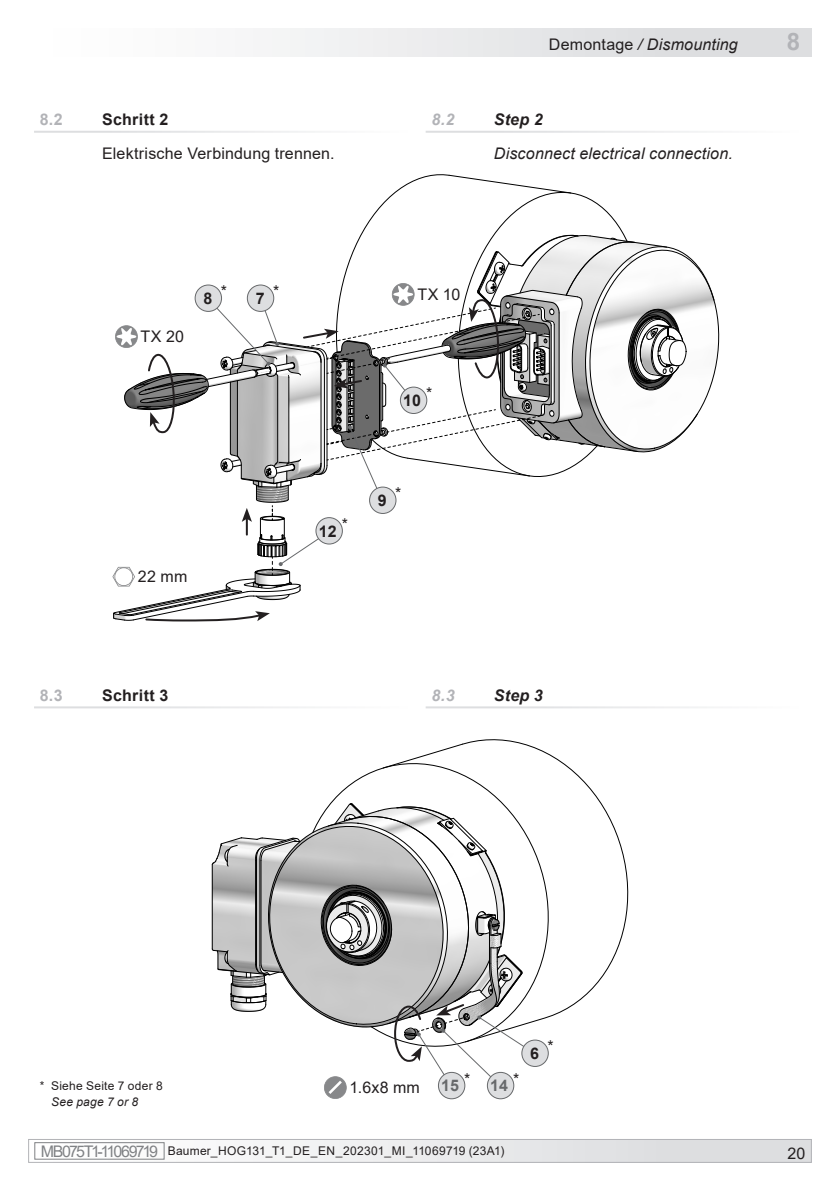
<style>
.page{position:relative;width:840px;height:1191px;background:#fff}
.page>*{position:absolute;margin:0;border:0;box-sizing:border-box;transform-origin:0 0}
.t1{font:700 24px "Arial";color:#b2b3b7}
.t2{font:16px "Arial";letter-spacing:.01em;color:#231f20}
.t3{font:italic 16px "Arial";letter-spacing:.015em;color:#231f20}
.t4{font:700 16px "Arial";letter-spacing:.015em;color:#231f20}
.t5{font:italic 700 16px "Arial";letter-spacing:.02em;color:#231f20}
.t6{font:700 16px "Arial";color:#b2b3b7}
.t7{font:italic 700 16px "Arial";color:#b2b3b7}
.t8{font:700 16px "Arial";color:#67696b}
.t9{font:12px "Arial";letter-spacing:.02em;color:#231f20}
.t10{font:italic 12px "Arial";letter-spacing:.02em;color:#231f20}
.s1{font-style:normal}
.s2{font-size:16px;color:#808285}
</style>
<div class="page">
<div style="left:29px;top:1139px;width:781px;height:23px;background:linear-gradient(to right,#fafafa,#dbdcdf)"></div>
<div style="left:35px;top:1142px;width:129px;height:17px;border:1px solid #808285"></div>
<div style="left:28px;top:1139px;width:783px;height:23px;border:1px solid #b2b3b7"></div>
<div style="left:28px;top:28px;width:783px;height:29px;background:linear-gradient(to right,#fff,#d8d9dc)"></div>
<svg style="left:462px;top:739px;width:165px;height:303px"></svg>
<svg style="left:382px;top:744px;width:80px;height:24px"></svg>
<div style="left:521px;top:1040px;width:27px;height:26px;background:#dddee0;border-radius:50%"></div>
<div style="left:521px;top:1039px;width:27px;height:28px;border:1px solid #67696b;border-radius:50%"></div>
<svg style="left:112px;top:174px;width:606px;height:448px"></svg>
<svg style="left:212px;top:803px;width:323px;height:296px"></svg>
<h2 class="t6" style="left:40px;top:108px;width:25px">8.2</h2>
<h2 class="t4" style="left:102px;top:108px;width:68px">Schritt 2</h2>
<h2 class="t2" style="left:102px;top:143px;width:234px">Elektrische Verbindung trennen.</h2>
<h2 class="t3" style="left:548px;top:34px;width:190px"><span class="s1">Demontage</span> / Dismounting</h2>
<h1 class="t1" style="left:786px;top:24px;width:15px">8</h1>
<h2 class="t7" style="left:431px;top:109px;width:25px">8.2</h2>
<h2 class="t5" style="left:493px;top:109px;width:50px">Step 2</h2>
<h2 class="t3" style="left:493px;top:143px;width:240px">Disconnect electrical connection.</h2>
<h2 class="t2" style="left:140px;top:326px;width:45px">TX 20</h2>
<h2 class="t2" style="left:221px;top:281px;width:8px">*</h2>
<h2 class="t2" style="left:273px;top:281px;width:8px">*</h2>
<h2 class="t4" style="left:203px;top:287px;width:10px">8</h2>
<h2 class="t4" style="left:255px;top:287px;width:10px">7</h2>
<h2 class="t2" style="left:138px;top:565px;width:51px">22 mm</h2>
<h2 class="t2" style="left:417px;top:283px;width:44px">TX 10</h2>
<h2 class="t4" style="left:403px;top:389px;width:31px">10 <sup>*</sup></h2>
<h2 class="t4" style="left:319px;top:519px;width:30px">12 <sup>*</sup></h2>
<h2 class="t4" style="left:378px;top:489px;width:25px">9 <sup>*</sup></h2>
<h2 class="t6" style="left:40px;top:684px;width:24px">8.3</h2>
<h2 class="t4" style="left:102px;top:684px;width:68px">Schritt 3</h2>
<h2 class="t7" style="left:431px;top:684px;width:25px">8.3</h2>
<h2 class="t5" style="left:493px;top:684px;width:50px">Step 3</h2>
<p class="t9" style="left:40px;top:1077px;width:124px">* Siehe Seite 7 oder 8</p>
<p class="t10" style="left:51px;top:1094px;width:88px">See page 7 or 8</p>
<h2 class="t2" style="left:349px;top:1076px;width:72px">1.6x8 mm</h2>
<h2 class="t2" style="left:464px;top:1068px;width:8px">*</h2>
<h2 class="t2" style="left:513px;top:1068px;width:8px">*</h2>
<h2 class="t8" style="left:441px;top:1074px;width:19px">15</h2>
<h2 class="t8" style="left:490px;top:1074px;width:19px">14</h2>
<h2 class="t4" style="left:529px;top:1042px;width:25px">6 <sup>*</sup></h2>
<p class="t9" style="left:41px;top:1143px;width:465px"><span class="s2">MB075T1 - 11069719</span> Baumer_HOG131_T1_DE_EN_202301_MI_11069719 (23A1)</p>
<h2 class="t2" style="left:787px;top:1142px;width:19px">20</h2>
</div>
